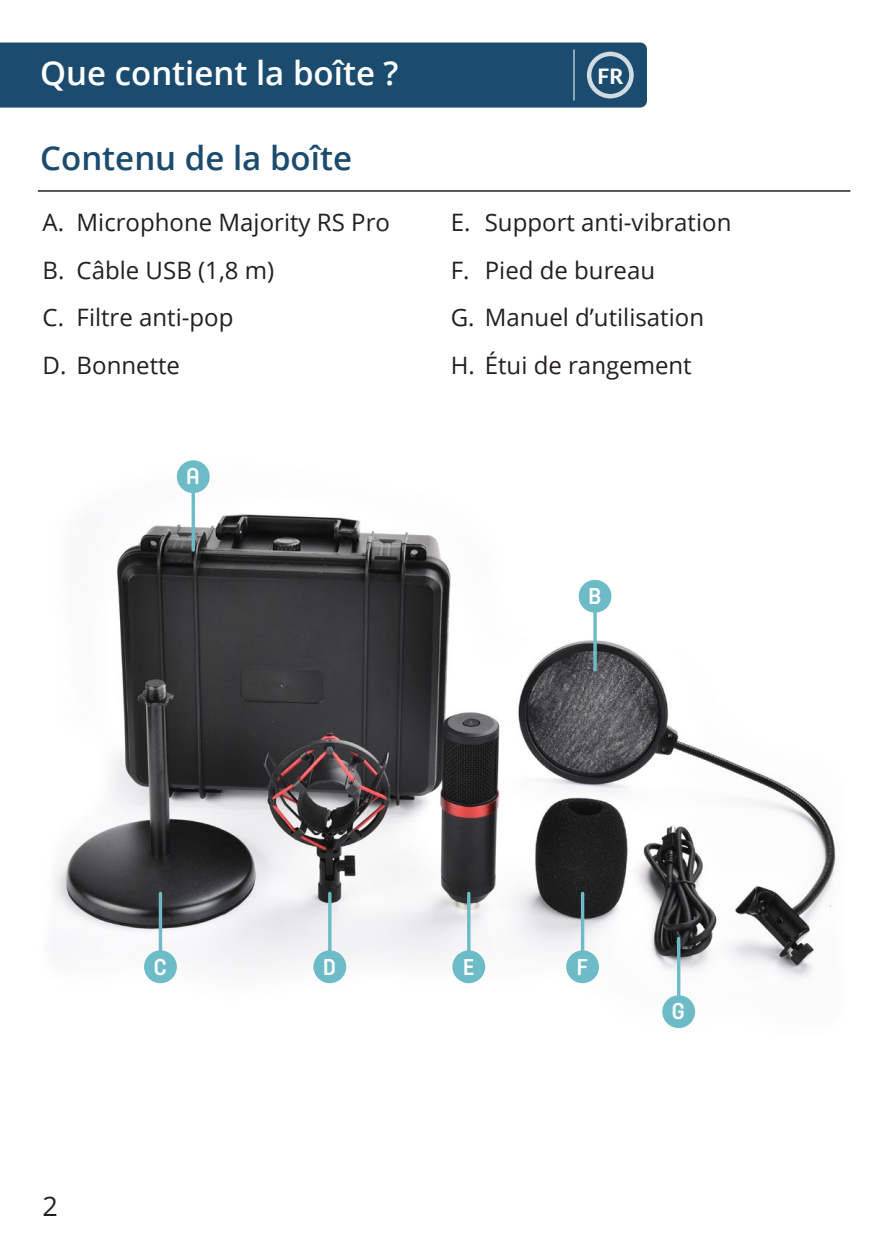
<style>
.page{position:relative;width:893px;height:1259px;background:#fff}
.page>*{position:absolute;margin:0;border:0;box-sizing:border-box;transform-origin:0 0}
.Blue_Header_Contents{font:600 33px "Open Sans";color:#fff}
.Blue_Header{font:600 33px "Open Sans";color:#1b4c6f}
.t1{font:27px "Open Sans";color:#231f20}
.t2{font:24px "Open Sans";color:#231f20}
.t3{font:500 22.8px "Core Mellow";color:#fff}
.t4{font:800 21px "Lato";color:#fff}
</style>
<div class="page">
<div style="left:0;top:43px;width:646px;height:65px;background:#1b4c6f"></div>
<div style="left:586px;top:52px;width:47px;height:46px;border:4px solid #fff;border-radius:50%"></div>
<hr style="left:573px;top:50px;width:1px;height:51px;background:#fff">
<hr style="left:38px;top:190px;width:812px;height:2px;background:#231f20">
<img style="left:55px;top:460px;width:781px;height:569px">
<hr style="left:467px;top:893px;width:3px;height:59px;background:#6cbbc6">
<div style="left:452px;top:950px;width:33px;height:33px;background:#6cbbc6;border-radius:50%"></div>
<hr style="left:328px;top:893px;width:3px;height:59px;background:#6cbbc6">
<div style="left:313px;top:950px;width:33px;height:33px;background:#6cbbc6;border-radius:50%"></div>
<hr style="left:159px;top:893px;width:3px;height:59px;background:#6cbbc6">
<div style="left:144px;top:950px;width:33px;height:33px;background:#6cbbc6;border-radius:50%"></div>
<svg style="left:580px;top:893px;width:4px;height:57px"></svg>
<div style="left:566px;top:950px;width:32px;height:33px;background:#6cbbc6;border-radius:50%"></div>
<svg style="left:676px;top:938px;width:4px;height:57px"></svg>
<div style="left:662px;top:995px;width:32px;height:33px;background:#6cbbc6;border-radius:50%"></div>
<svg style="left:191px;top:493px;width:4px;height:57px"></svg>
<div style="left:177px;top:460px;width:32px;height:33px;background:#6cbbc6;border-radius:50%"></div>
<hr style="left:593px;top:611px;width:3px;height:58px;background:#6cbbc6">
<div style="left:578px;top:580px;width:33px;height:32px;background:#6cbbc6;border-radius:50%"></div>
<p class="Blue_Header_Contents" style="left:40px;top:50px;width:360px">Que contient la boîte ?</p>
<p class="t4" style="left:597px;top:60px;width:27px">FR</p>
<p class="Blue_Header" style="left:40px;top:135px;width:313px">Contenu de la boîte</p>
<p class="t2" style="left:43px;top:206px;width:349px">A. Microphone Majority RS Pro</p>
<p class="t2" style="left:43px;top:254px;width:233px">B. Câble USB (1,8 m)</p>
<p class="t2" style="left:43px;top:301px;width:192px">C. Filtre anti-pop</p>
<p class="t2" style="left:43px;top:349px;width:139px">D. Bonnette</p>
<p class="t3" style="left:186px;top:459px;width:16px">A</p>
<p class="t2" style="left:450px;top:206px;width:282px">E. Support anti-vibration</p>
<p class="t2" style="left:450px;top:254px;width:206px">F. Pied de bureau</p>
<p class="t2" style="left:450px;top:301px;width:255px">G. Manuel d’utilisation</p>
<p class="t2" style="left:450px;top:349px;width:242px">H. Étui de rangement</p>
<p class="t3" style="left:588px;top:579px;width:15px">B</p>
<p class="t1" style="left:43px;top:1188px;width:17px">2</p>
<p class="t3" style="left:153px;top:949px;width:15px">C</p>
<p class="t3" style="left:323px;top:949px;width:15px">D</p>
<p class="t3" style="left:462px;top:949px;width:13px">E</p>
<p class="t3" style="left:576px;top:949px;width:13px">F</p>
<p class="t3" style="left:671px;top:994px;width:15px">G</p>
</div>
